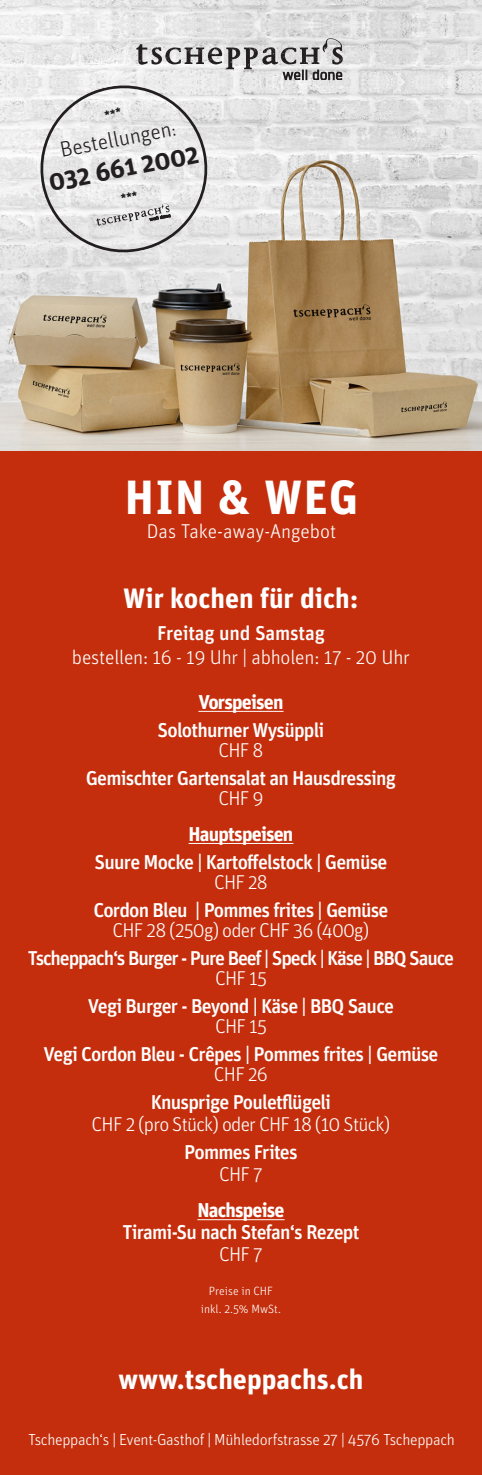
<style>
.page{position:relative;width:482px;height:1475px;background:#fff}
.page>*{position:absolute;margin:0;border:0;box-sizing:border-box;transform-origin:0 0}
.t1{font:700 48px "Unit OT";letter-spacing:.03em;color:#fff}
.t2{font:700 28px "Unit OT";color:#fff}
.t3{font:700 25.6px "Unit OT";color:#231f20}
.t4{font:300 21.8px "Unit OT";color:#231f20}
.t5{font:500 20px/20px "Unit OT";letter-spacing:-.04em;color:#fff;text-align:center}
.t6{font:300 20px "Unit OT";letter-spacing:-.01em;color:#fff}
.t7{font:300 20px/22px "Unit OT";letter-spacing:-.04em;color:#fff;text-align:center}
.t8{font:500 20px/20px "Unit OT";letter-spacing:-.06em;color:#fff;text-align:center}
.t9{font:700 20px "Unit OT";letter-spacing:-.04em;color:#fff}
.t10{font:500 20px "Unit OT";letter-spacing:-.01em;color:#fff}
.t11{font:300 16px "Unit OT";letter-spacing:-.02em;color:#fff}
.t12{font:300 12px/18px "Unit OT";color:#fff;text-align:center}
.s1{font-size:18.2px}
.s2{font-weight:300}
.s3{font-weight:500}
</style>
<div class="page">
<div style="left:0;top:451px;width:482px;height:1023px;background:#c42e0c"></div>
<img style="left:0;top:0;width:482px;height:450px">
<svg style="left:136px;top:38px;width:207px;height:42px;background:#bcbbbb"></svg>
<svg style="left:32px;top:76px;width:181px;height:185px"></svg>
<hr style="left:198px;top:711px;width:86px;height:1px;background:#fff">
<hr style="left:189px;top:843px;width:104px;height:1px;background:#fff">
<hr style="left:197px;top:1219px;width:88px;height:1px;background:#fff">
<svg style="left:96px;top:191px;width:75px;height:35px"></svg>
<svg style="left:104px;top:107px;width:17px;height:8px"></svg>
<p class="t4" style="left:57px;top:133px;width:119px;rotate:-11deg">Bestellungen<span class="s1">:</span></p>
<p class="t3" style="left:45px;top:162px;width:154px;rotate:-11deg">032 661 2002</p>
<p class="t1" style="left:125px;top:458px;width:235px">HIN &amp; WEG</p>
<p class="t6" style="left:147px;top:515px;width:191px">Das Take-away-Angebot</p>
<p class="t2" style="left:123px;top:576px;width:237px">Wir kochen für dich:</p>
<p class="t10" style="left:157px;top:617px;width:169px">Freitag und Samstag</p>
<p class="t6" style="left:72px;top:641px;width:339px">bestellen: 16 - 19 Uhr | abholen: 17 - 20 Uhr</p>
<p class="t9" style="left:198px;top:685px;width:87px">Vorspeisen</p>
<p class="t5" style="left:158px;top:717px;width:168px">Solothurner Wysüppli<br><span class="s2">CHF 8</span></p>
<p class="t5" style="left:86px;top:765px;width:312px">Gemischter Gartensalat an Hausdressing<br><span class="s2">CHF 9</span></p>
<p class="t9" style="left:189px;top:817px;width:106px">Hauptspeisen</p>
<p class="t5" style="left:95px;top:849px;width:294px">Suure Mocke | Kartoffelstock | Gemüse</p>
<p class="t6" style="left:214px;top:865px;width:55px">CHF 28</p>
<p class="t5" style="left:93px;top:897px;width:297px">Cordon Bleu | Pommes frites | Gemüse<br><span class="s2">CHF 28 (250g) oder CHF 36 (400g)</span></p>
<p class="t8" style="left:28px;top:945px;width:428px">Tscheppach‘s Burger - Pure Beef | Speck | Käse | BBQ Sauce<br><span class="s2">CHF 15</span></p>
<p class="t5" style="left:88px;top:993px;width:308px">Vegi Burger - Beyond | Käse | BBQ Sauce</p>
<p class="t6" style="left:215px;top:1009px;width:53px">CHF 15</p>
<p class="t5" style="left:44px;top:1041px;width:396px">Vegi Cordon Bleu - Crêpes | Pommes frites | Gemüse<br><span class="s2">CHF 26</span></p>
<p class="t7" style="left:92px;top:1088px;width:300px"><span class="s3">Knusprige Pouletflügeli<br></span>CHF 2 (pro Stück) oder CHF 18 (10 Stück)</p>
<p class="t5" style="left:184px;top:1138px;width:115px;line-height:22px">Pommes Frites<br><span class="s2">CHF 7</span></p>
<p class="t9" style="left:197px;top:1193px;width:89px">Nachspeise</p>
<p class="t5" style="left:122px;top:1218px;width:238px;line-height:22px">Tirami-Su nach Stefan‘s Rezept<br><span class="s2">CHF 7</span></p>
<p class="t12" style="left:201px;top:1280px;width:82px">Preise in CHF inkl. 2.5% MwSt.</p>
<p class="t2" style="left:119px;top:1356px;width:246px">www.tscheppachs.ch</p>
<p class="t11" style="left:28px;top:1426px;width:428px">Tscheppach‘s | Event-Gasthof | Mühledorfstrasse 27 | 4576 Tscheppach</p>
</div>
